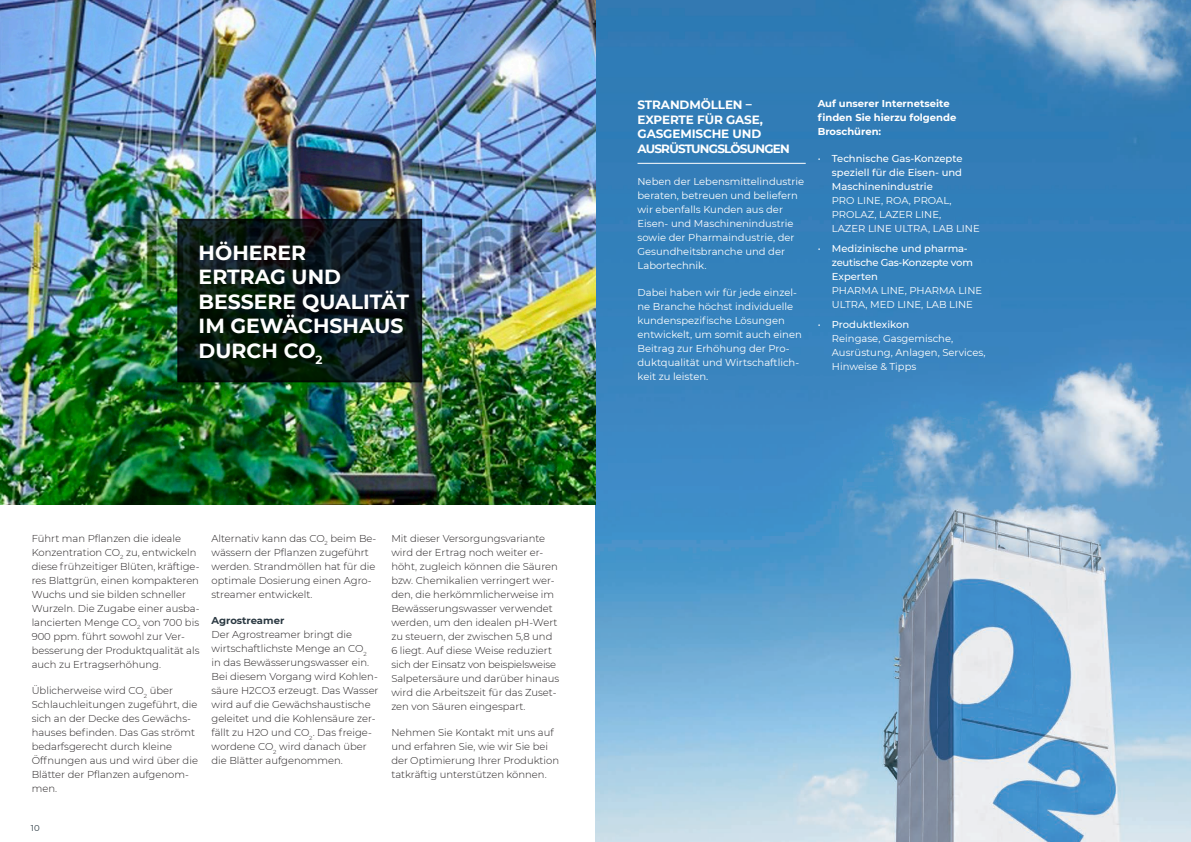
<style>
.page{position:relative;width:1191px;height:842px;background:#fff}
.page>*{position:absolute;margin:0;border:0;box-sizing:border-box;transform-origin:0 0}
.t1{font:700 20.4px/24.5px "Montserrat";color:#fff}
.Paragraph_Style_2{font:700 12px/14.4px "Montserrat";letter-spacing:-.01em;color:#fff}
.Strandmøllen_BRØD{font:300 10px/14px "Montserrat";color:#231f20}
.Strandmøllen_BRØD-2{font:10px/14px "Montserrat";color:#fff}
.t2{font:500 10px/14px "Montserrat";color:#fff}
.Strandmøllen_BRØD-3{font:700 10px/14px "Montserrat";color:#fff}
.t3{font:8.5px "Montserrat";color:#2b3942}
.s1{font-weight:700;color:#2b3942}
.s2{font-weight:400}
.s3{font-weight:500}
</style>
<div class="page">
<img style="left:595px;top:0;width:596px;height:842px">
<img style="left:0;top:0;width:595px;height:505px">
<hr style="left:637px;top:163px;width:168px;height:1px;background:#fff">
<svg style="left:177px;top:219px;width:245px;height:163px;background:#0b1a18"></svg>
<p class="t1" style="left:199px;top:239px;width:212px">HÖHERER<br>ERTRAG UND<br>BESSERE QUALITÄT<br>IM GEWÄCHSHAUS<br>DURCH CO<sub>2</sub></p>
<p class="Strandmøllen_BRØD" style="left:32px;top:531px;width:169px">Führt man Pflanzen die ideale<br>Konzentration CO<sub>2</sub> zu, entwickeln diese frühzeitiger Blüten, kräftige&shy;res Blattgrün, einen kompakteren<br>Wuchs und sie bilden schneller<br>Wurzeln. Die Zugabe einer ausba&shy;lancierten Menge CO<sub>2</sub> von 700 bis<br>900 ppm. führt sowohl zur Ver&shy;besserung der Produktqualität als auch zu Ertragserhöhung.</p>
<p class="Strandmøllen_BRØD" style="left:32px;top:683px;width:168px">Üblicherweise wird CO<sub>2</sub> über<br>Schlauchleitungen zugeführt, die sich an der Decke des Gewächs&shy;hauses befinden. Das Gas strömt bedarfsgerecht durch kleine<br>Öffnungen aus und wird über die<br>Blätter der Pflanzen aufgenom&shy;men.</p>
<p class="Strandmøllen_BRØD" style="left:211px;top:531px;width:166px">Alternativ kann das CO<sub>2</sub> beim Be&shy;wässern der Pflanzen zugeführt werden. Strandmöllen hat für die optimale Dosierung einen Agro&shy;streamer entwickelt.</p>
<p class="Strandmøllen_BRØD" style="left:211px;top:613px;width:168px"><span class="s1">Agrostreamer<br></span>Der Agrostreamer bringt die wirtschaftlichste Menge an CO<sub>2 </sub>in das Bewässerungswasser ein.<br>Bei diesem Vorgang wird Kohlen&shy;säure H2CO3 erzeugt. Das Wasser wird auf die Gewächshaustische geleitet und die Kohlensäure zer&shy;fällt zu H2O und CO<sub>2</sub>. Das freige&shy;wordene CO<sub>2</sub> wird danach über die Blätter aufgenommen.</p>
<p class="t3" style="left:31px;top:822px;width:10px">10</p>
<p class="Strandmøllen_BRØD" style="left:391px;top:531px;width:169px">Mit dieser Versorgungsvariante wird der Ertrag noch weiter er&shy;höht, zugleich können die Säuren bzw. Chemikalien verringert wer&shy;den, die herkömmlicherweise im<br>Bewässerungswasser verwendet werden, um den idealen pH-Wert zu steuern, der zwischen 5,8 und<br>6 liegt. Auf diese Weise reduziert sich der Einsatz von beispielsweise<br>Salpetersäure und darüber hinaus wird die Arbeitszeit für das Zuset&shy;zen von Säuren eingespart.</p>
<p class="Strandmøllen_BRØD" style="left:391px;top:725px;width:169px">Nehmen Sie Kontakt mit uns auf und erfahren Sie, wie wir Sie bei der Optimierung Ihrer Produktion tatkräftig unterstützen können.</p>
<p class="Paragraph_Style_2" style="left:637px;top:97px;width:154px">STRANDMÖLLEN –<br>EXPERTE FÜR GASE,<br>GASGEMISCHE UND<br>AUSRÜSTUNGSLÖSUNGEN</p>
<p class="Strandmøllen_BRØD-2" style="left:637px;top:174px;width:168px">Neben der Lebensmittelindustrie beraten, betreuen und beliefern wir ebenfalls Kunden aus der<br>Eisen- und Maschinenindustrie sowie der Pharmaindustrie, der<br>Gesundheitsbranche und der<br>Labortechnik.</p>
<p class="Strandmøllen_BRØD-2" style="left:637px;top:285px;width:166px">Dabei haben wir für jede einzel&shy;ne Branche höchst individuelle kundenspezifische Lösungen entwickelt, um somit auch einen<br>Beitrag zur Erhöhung der Pro&shy;duktqualität und Wirtschaftlich&shy;keit zu leisten.</p>
<p class="Strandmøllen_BRØD-3" style="left:817px;top:96px;width:140px">Auf unserer Internetseite finden Sie hierzu folgende<br>Broschüren:</p>
<p class="t2" style="left:832px;top:151px;width:149px;text-indent:-14px"><span class="s2">•</span> Technische Gas-Konzepte speziell für die Eisen- und<br>Maschinenindustrie<br><span class="s2">PRO LINE, ROA, PROAL,<br>PROLAZ, LAZER LINE,<br>LAZER LINE ULTRA, LAB LINE</span></p>
<p class="t2" style="left:832px;top:241px;width:152px;text-indent:-14px"><span class="s2">•</span> Medizinische und pharma&shy;zeutische Gas-Konzepte vom<br>Experten<br><span class="s2">PHARMA LINE, PHARMA LINE<br>ULTRA, MED LINE, LAB LINE</span></p>
<p class="Strandmøllen_BRØD-2" style="left:832px;top:317px;width:155px;text-indent:-14px">• <span class="s3">Produktlexikon<br></span>Reingase, Gasgemische,<br>Ausrüstung, Anlagen, Services,<br>Hinweise &amp; Tipps</p>
</div>
